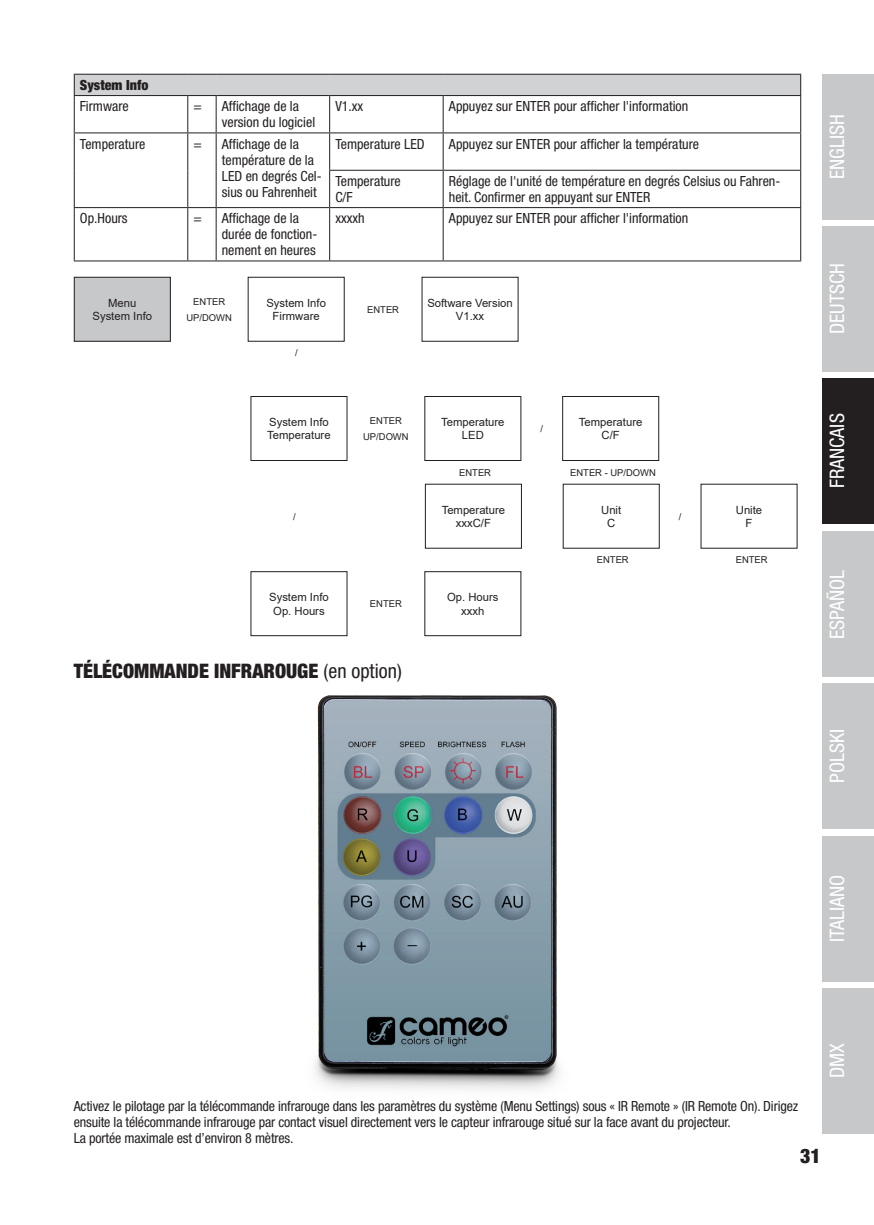
<style>
.page{position:relative;width:874px;height:1225px;background:#fff}
.page>*{position:absolute;margin:0;border:0;box-sizing:border-box;transform-origin:0 0}
.t1{font:condensed 20px "Helvetica Neue LT Std";color:#fff}
.t2{font:900 condensed 20px "Helvetica Neue LT Pro";color:#231f20}
.t3{font:900 condensed 20px "Helvetica Neue LT Std";color:#231f20}
.t4{font:condensed 14px/16px "Helvetica Neue LT Pro";color:#231f20}
.t5{font:900 condensed 14px "Helvetica Neue LT Pro";color:#231f20}
.t6{font:11.2px/13.6px "Arial";color:#231f20;text-align:center}
.t7{font:9.4px/16.2px "Arial";color:#231f20;text-align:center}
.s1{font-weight:400}
</style>
<div class="page">
<div style="left:821px;top:988px;width:52px;height:146px;background:#c7c8ca"></div>
<div style="left:821px;top:74px;width:52px;height:145px;background:#c7c8ca"></div>
<div style="left:821px;top:226px;width:52px;height:145px;background:#c7c8ca"></div>
<div style="left:821px;top:378px;width:52px;height:146px;background:#231f20"></div>
<div style="left:821px;top:531px;width:52px;height:146px;background:#c7c8ca"></div>
<div style="left:821px;top:683px;width:52px;height:146px;background:#c7c8ca"></div>
<div style="left:821px;top:836px;width:52px;height:145px;background:#c7c8ca"></div>
<div style="left:74px;top:74px;width:726px;height:22px;background:#d1d2d4"></div>
<hr style="left:74px;top:74px;width:114px;height:1px;background:#231f20">
<svg style="left:74px;top:75px;width:1px;height:20px"></svg>
<svg style="left:188px;top:74px;width:28px;height:1px"></svg>
<hr style="left:216px;top:74px;width:113px;height:1px;background:#231f20">
<hr style="left:329px;top:74px;width:114px;height:1px;background:#231f20">
<hr style="left:443px;top:74px;width:357px;height:1px;background:#231f20">
<hr style="left:74px;top:95px;width:114px;height:1px;background:#231f20">
<hr style="left:74px;top:96px;width:1px;height:36px;background:#231f20">
<svg style="left:188px;top:95px;width:28px;height:1px"></svg>
<hr style="left:187px;top:96px;width:1px;height:36px;background:#231f20">
<hr style="left:216px;top:95px;width:113px;height:1px;background:#231f20">
<hr style="left:215px;top:96px;width:1px;height:36px;background:#231f20">
<hr style="left:329px;top:95px;width:114px;height:1px;background:#231f20">
<hr style="left:329px;top:96px;width:1px;height:36px;background:#231f20">
<hr style="left:443px;top:95px;width:357px;height:1px;background:#231f20">
<hr style="left:442px;top:96px;width:1px;height:36px;background:#231f20">
<hr style="left:799px;top:96px;width:1px;height:36px;background:#231f20">
<hr style="left:74px;top:132px;width:114px;height:1px;background:#231f20">
<hr style="left:74px;top:133px;width:1px;height:37px;background:#231f20">
<svg style="left:188px;top:132px;width:28px;height:1px"></svg>
<hr style="left:187px;top:133px;width:1px;height:37px;background:#231f20">
<hr style="left:216px;top:132px;width:113px;height:1px;background:#231f20">
<hr style="left:215px;top:133px;width:1px;height:37px;background:#231f20">
<hr style="left:74px;top:170px;width:1px;height:37px;background:#231f20">
<hr style="left:187px;top:170px;width:1px;height:37px;background:#231f20">
<hr style="left:215px;top:170px;width:1px;height:37px;background:#231f20">
<hr style="left:329px;top:132px;width:114px;height:1px;background:#231f20">
<hr style="left:329px;top:133px;width:1px;height:37px;background:#231f20">
<hr style="left:443px;top:132px;width:357px;height:1px;background:#231f20">
<hr style="left:442px;top:133px;width:1px;height:37px;background:#231f20">
<hr style="left:799px;top:133px;width:1px;height:37px;background:#231f20">
<hr style="left:329px;top:170px;width:114px;height:1px;background:#231f20">
<hr style="left:329px;top:171px;width:1px;height:36px;background:#231f20">
<hr style="left:443px;top:170px;width:357px;height:1px;background:#231f20">
<hr style="left:442px;top:171px;width:1px;height:36px;background:#231f20">
<hr style="left:799px;top:171px;width:1px;height:36px;background:#231f20">
<hr style="left:74px;top:207px;width:114px;height:1px;background:#231f20">
<hr style="left:74px;top:208px;width:1px;height:52px;background:#231f20">
<svg style="left:188px;top:207px;width:28px;height:1px"></svg>
<hr style="left:187px;top:208px;width:1px;height:52px;background:#231f20">
<hr style="left:216px;top:207px;width:113px;height:1px;background:#231f20">
<hr style="left:215px;top:208px;width:1px;height:52px;background:#231f20">
<hr style="left:329px;top:207px;width:114px;height:1px;background:#231f20">
<hr style="left:329px;top:208px;width:1px;height:52px;background:#231f20">
<hr style="left:443px;top:207px;width:357px;height:1px;background:#231f20">
<hr style="left:442px;top:208px;width:1px;height:52px;background:#231f20">
<hr style="left:799px;top:208px;width:1px;height:52px;background:#231f20">
<hr style="left:74px;top:260px;width:114px;height:1px;background:#231f20">
<svg style="left:188px;top:260px;width:28px;height:1px"></svg>
<hr style="left:216px;top:260px;width:113px;height:1px;background:#231f20">
<hr style="left:329px;top:260px;width:114px;height:1px;background:#231f20">
<hr style="left:443px;top:260px;width:357px;height:1px;background:#231f20">
<div style="left:74px;top:277px;width:96px;height:64px;background:#c7c8ca"></div>
<div style="left:74px;top:277px;width:97px;height:65px;border:1px solid #231f20"></div>
<div style="left:247px;top:277px;width:97px;height:65px;border:1px solid #231f20"></div>
<div style="left:421px;top:277px;width:97px;height:65px;border:1px solid #231f20"></div>
<div style="left:250px;top:396px;width:97px;height:65px;border:1px solid #231f20"></div>
<div style="left:424px;top:396px;width:97px;height:65px;border:1px solid #231f20"></div>
<div style="left:562px;top:396px;width:97px;height:65px;border:1px solid #231f20"></div>
<div style="left:250px;top:571px;width:97px;height:65px;border:1px solid #231f20"></div>
<div style="left:424px;top:571px;width:97px;height:65px;border:1px solid #231f20"></div>
<img style="left:315px;top:695px;width:244px;height:395px">
<p class="t5" style="left:80px;top:77px;width:70px">System Info</p>
<p class="t4" style="left:80px;top:98px;width:50px">Firmware</p>
<p class="t4" style="left:193px;top:98px;width:10px">=</p>
<p class="t4" style="left:222px;top:98px;width:95px">Affichage de la version du logiciel</p>
<p class="t4" style="left:335px;top:98px;width:29px">V1.xx</p>
<p class="t4" style="left:448px;top:98px;width:241px">Appuyez sur ENTER pour afficher l'information</p>
<p class="t4" style="left:80px;top:135px;width:67px">Temperature</p>
<p class="t4" style="left:193px;top:135px;width:10px">=</p>
<p class="t4" style="left:222px;top:135px;width:101px">Affichage de la température de la<br>LED en degrés Cel&shy;sius ou Fahrenheit</p>
<p class="t4" style="left:335px;top:135px;width:91px">Temperature LED</p>
<p class="t4" style="left:448px;top:135px;width:252px">Appuyez sur ENTER pour afficher la température</p>
<p class="t4" style="left:335px;top:173px;width:67px">Temperature<br>C/F</p>
<p class="t4" style="left:448px;top:173px;width:333px">Réglage de l'unité de température en degrés Celsius ou Fahren&shy;heit. Confirmer en appuyant sur ENTER</p>
<p class="t4" style="left:80px;top:210px;width:49px">Op.Hours</p>
<p class="t4" style="left:193px;top:210px;width:10px">=</p>
<p class="t4" style="left:222px;top:210px;width:97px">Affichage de la durée de fonction&shy;nement en heures</p>
<p class="t4" style="left:335px;top:210px;width:31px">xxxxh</p>
<p class="t4" style="left:448px;top:210px;width:241px">Appuyez sur ENTER pour afficher l'information</p>
<p class="t7" style="left:186px;top:293px;width:47px">ENTER<br>UP/DOWN</p>
<p class="t7" style="left:367px;top:301px;width:33px">ENTER</p>
<p class="t7" style="left:295px;top:344px;width:4px">/</p>
<p class="t6" style="left:92px;top:296px;width:61px">Menu<br>System Info</p>
<p class="t6" style="left:266px;top:296px;width:61px">System Info<br>Firmware</p>
<p class="t6" style="left:427px;top:296px;width:87px">Software Version<br>V1.xx</p>
<p class="t6" style="left:267px;top:415px;width:65px;text-align:left">System Info<br>Temperature</p>
<p class="t7" style="left:363px;top:412px;width:47px">ENTER<br>UP/DOWN</p>
<p class="t6" style="left:441px;top:415px;width:65px">Temperature<br>LED</p>
<p class="t6" style="left:578px;top:415px;width:65px">Temperature<br>C/F</p>
<p class="t7" style="left:540px;top:420px;width:4px">/</p>
<p class="t7" style="left:293px;top:508px;width:4px">/</p>
<p class="t7" style="left:459px;top:464px;width:33px">ENTER</p>
<p class="t7" style="left:570px;top:464px;width:87px">ENTER - UP/DOWN</p>
<p class="t6" style="left:441px;top:503px;width:65px">Temperature xxxC/F</p>
<p class="t6" style="left:601px;top:503px;width:22px">Unit<br>C</p>
<p class="t6" style="left:735px;top:503px;width:28px">Unite<br>F</p>
<p class="t7" style="left:678px;top:508px;width:4px">/</p>
<p class="t7" style="left:596px;top:551px;width:33px">ENTER</p>
<p class="t7" style="left:735px;top:551px;width:33px">ENTER</p>
<p class="t6" style="left:269px;top:590px;width:61px">System Info<br>Op. Hours</p>
<p class="t6" style="left:447px;top:590px;width:53px">Op. Hours xxxh</p>
<p class="t7" style="left:370px;top:595px;width:33px">ENTER</p>
<h1 class="t2" style="left:74px;top:659px;width:329px">TÉLÉCOMMANDE INFRAROUGE <span class="s1">(en option)</span></h1>
<h1 class="t1" style="left:824px;top:179px;width:66px;rotate:-90deg">ENGLISH</h1>
<h1 class="t1" style="left:824px;top:334px;width:73px;rotate:-90deg">DEUTSCH</h1>
<h1 class="t1" style="left:824px;top:488px;width:76px;rotate:-90deg">FRANCAIS</h1>
<h1 class="t1" style="left:825px;top:639px;width:71px;rotate:-90deg">ESPAÑOL</h1>
<h1 class="t1" style="left:825px;top:783px;width:55px;rotate:-90deg">POLSKI</h1>
<h1 class="t1" style="left:825px;top:942px;width:69px;rotate:-90deg">ITALIANO</h1>
<p class="t4" style="left:74px;top:1098px;width:725px">Activez le pilotage par la télécommande infrarouge dans les paramètres du système (Menu Settings) sous « IR Remote » (IR Remote On). Dirigez ensuite la télécommande infrarouge par contact visuel directement vers le capteur infrarouge situé sur la face avant du projecteur.<br>La portée maximale est d’environ 8 mètres.</p>
<h1 class="t3" style="left:799px;top:1143px;width:22px">31</h1>
<h1 class="t1" style="left:825px;top:1078px;width:36px;rotate:-90deg">DMX</h1>
</div>
